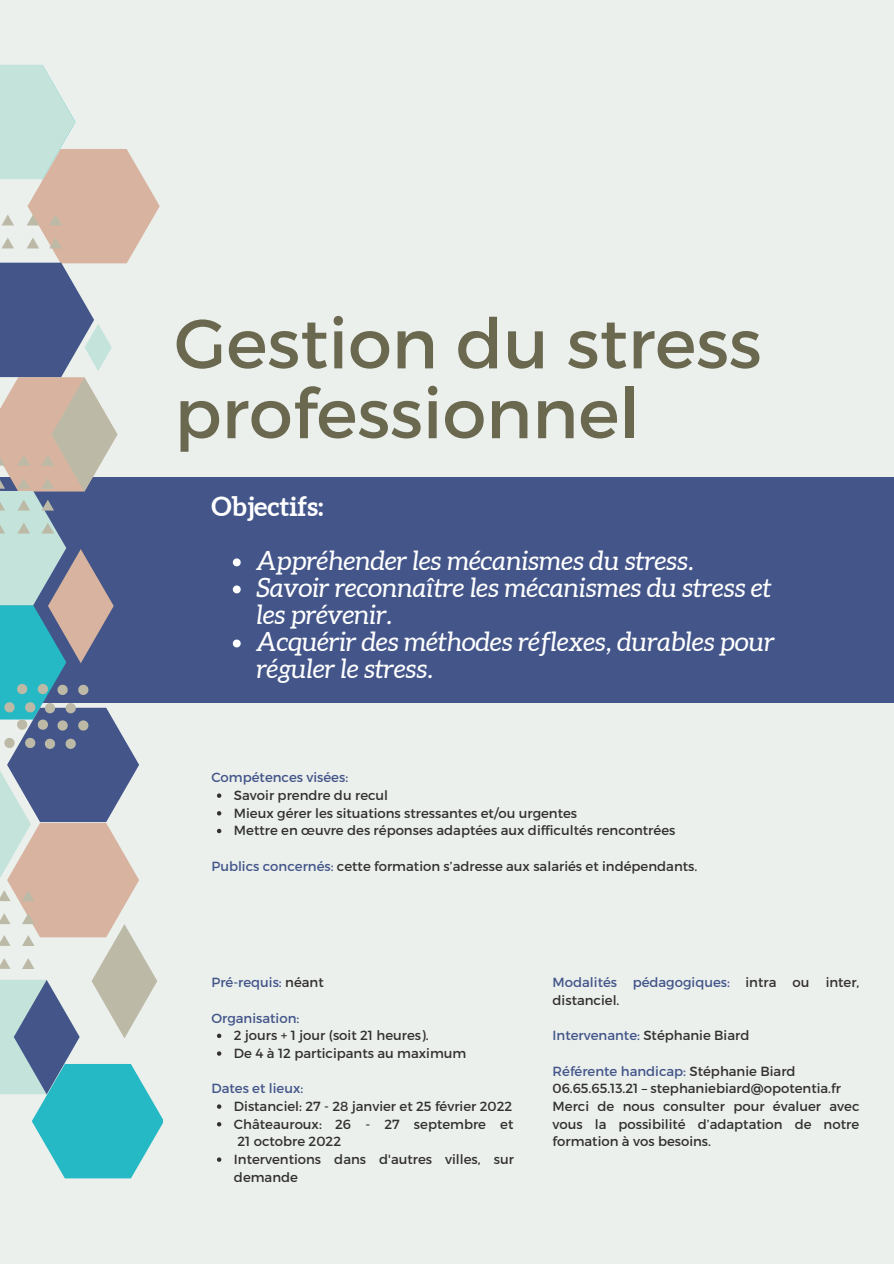
<style>
.page{position:relative;width:894px;height:1264px;background:#fff}
.page>*{position:absolute;margin:0;border:0;box-sizing:border-box;transform-origin:0 0}
.t1{font:69.6px/69.8px "Montserrat";color:#6b6850}
.t2{font:italic 26.55px/27px "Aleo";color:#fff}
.t3{font:700 26.55px "Aleo";color:#fff}
.t4{font:13.2px/17.7px "Montserrat";color:#333130}
.t5{font:13.2px "Montserrat";color:#435589}
.s1{color:#435589}
.s2{color:#333130}
</style>
<div class="page">
<div style="left:0;top:0;width:893px;height:1263px;background:#ebf0ed"></div>
<div style="left:0;top:478px;width:893px;height:225px;background:#435589"></div>
<svg style="left:0;top:65px;width:162px;height:1113px"></svg>
<svg style="left:233px;top:558px;width:8px;height:8px"></svg>
<svg style="left:233px;top:585px;width:8px;height:8px"></svg>
<svg style="left:233px;top:639px;width:8px;height:8px"></svg>
<svg style="left:217px;top:793px;width:4px;height:4px"></svg>
<svg style="left:217px;top:811px;width:4px;height:4px"></svg>
<svg style="left:217px;top:828px;width:4px;height:5px"></svg>
<svg style="left:217px;top:1033px;width:4px;height:5px"></svg>
<svg style="left:217px;top:1051px;width:4px;height:4px"></svg>
<svg style="left:217px;top:1104px;width:4px;height:4px"></svg>
<svg style="left:217px;top:1122px;width:4px;height:4px"></svg>
<svg style="left:217px;top:1157px;width:4px;height:4px"></svg>
<p class="t1" style="left:174px;top:305px;width:588px">Gestion du stress professionnel</p>
<p class="t3" style="left:211px;top:491px;width:113px">Objectifs:</p>
<p class="t2" style="left:256px;top:546px;width:439px">Appréhender les mécanismes du stress.</p>
<p class="t2" style="left:256px;top:573px;width:516px">Savoir reconnaître les mécanismes du stress et les prévenir.</p>
<p class="t2" style="left:256px;top:628px;width:519px">Acquérir des méthodes réflexes, durables pour réguler le stress.</p>
<p class="t5" style="left:211px;top:769px;width:138px">Compétences visées:</p>
<p class="t4" style="left:234px;top:785px;width:156px">Savoir prendre du recul</p>
<p class="t4" style="left:234px;top:803px;width:344px">Mieux gérer les situations stressantes et/ou urgentes</p>
<p class="t4" style="left:234px;top:821px;width:443px">Mettre en œuvre des réponses adaptées aux difficultés rencontrées</p>
<p class="t4" style="left:211px;top:856px;width:487px"><span class="s1">Publics concernés:</span> cette formation s’adresse aux salariés et indépendants.</p>
<p class="t5" style="left:211px;top:973px;width:114px">Pré-requis: <span class="s2">néant</span></p>
<p class="t5" style="left:211px;top:1009px;width:89px">Organisation:</p>
<p class="t4" style="left:234px;top:1026px;width:196px">2 jours + 1 jour (soit 21 heures).</p>
<p class="t4" style="left:234px;top:1043px;width:234px">De 4 à 12 participants au maximum</p>
<p class="t5" style="left:211px;top:1080px;width:93px">Dates et lieux:</p>
<p class="t4" style="left:234px;top:1096px;width:280px">Distanciel: 27 - 28 janvier et 25 février 2022</p>
<p class="t4" style="left:234px;top:1114px;width:281px">Châteauroux: 26 - 27 septembre et<br>21 octobre 2022</p>
<p class="t4" style="left:234px;top:1149px;width:281px">Interventions dans d'autres villes, sur demande</p>
<p class="t4" style="left:552px;top:973px;width:308px"><span class="s1">Modalités pédagogiques:</span> intra ou inter, distanciel.</p>
<p class="t4" style="left:552px;top:1026px;width:198px"><span class="s1">Intervenante:</span> Stéphanie Biard</p>
<p class="t5" style="left:552px;top:1062px;width:244px">Référente handicap: <span class="s2">Stéphanie Biard</span></p>
<p class="t4" style="left:552px;top:1079px;width:290px">06.65.65.13.21 – stephaniebiard@opotentia.fr</p>
<p class="t4" style="left:552px;top:1096px;width:308px;text-align:justify">Merci de nous consulter pour évaluer avec vous la possibilité d’adaptation de notre formation à vos besoins.</p>
</div>
